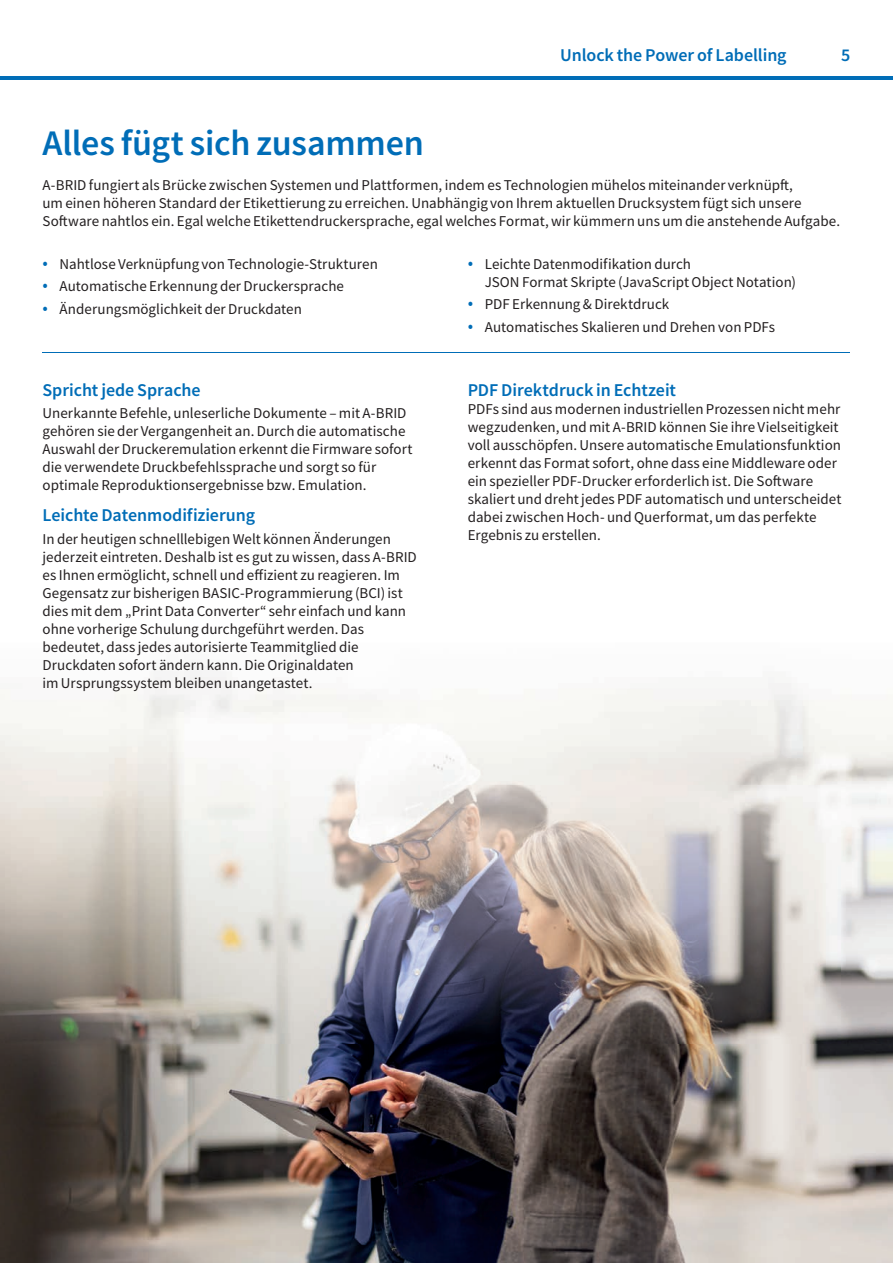
<style>
.page{position:relative;width:893px;height:1263px;background:#fff}
.page>*{position:absolute;margin:0;border:0;box-sizing:border-box;transform-origin:0 0}
.t1{font:500 36px "Toshiba Sans";letter-spacing:-.005em;color:#006db7}
.t2{font:500 18px "Toshiba Sans";letter-spacing:-.005em;color:#006db7}
.t3{font:15px/18px "Toshiba Sans";letter-spacing:.005em;color:#231f20}
.s1{font-weight:300;font-size:19.5px;color:#006db7}
</style>
<div class="page">
<hr style="left:0;top:77px;width:893px;height:3px;background:#006db7">
<img style="left:0;top:671px;width:893px;height:592px">
<svg style="left:0;top:623px;width:1px;height:420px"></svg>
<hr style="left:43px;top:352px;width:807px;height:1px;background:#006db7">
<p class="t2" style="left:560px;top:43px;width:228px">Unlock the Power of Labelling</p>
<p class="t2" style="left:841px;top:43px;width:11px">5</p>
<h1 class="t1" style="left:43px;top:119px;width:383px">Alles fügt sich zusammen</h1>
<p class="t3" style="left:43px;top:176px;width:799px">A-BRID fungiert als Brücke zwischen Systemen und Plattformen, indem es Technologien mühelos miteinander verknüpft,<br>um einen höheren Standard der Etikettierung zu erreichen. Unabhängig von Ihrem aktuellen Drucksystem fügt sich unsere<br>Software nahtlos ein. Egal welche Etikettendruckersprache, egal welches Format, wir kümmern uns um die anstehende Aufgabe.</p>
<p class="t3" style="left:43px;top:255px;width:337px"><span class="s1">•</span> Nahtlose Verknüpfung von Technologie-Strukturen</p>
<p class="t3" style="left:43px;top:277px;width:303px"><span class="s1">•</span> Automatische Erkennung der Druckersprache</p>
<p class="t3" style="left:43px;top:299px;width:261px"><span class="s1">•</span> Änderungsmöglichkeit der Druckdaten</p>
<p class="t3" style="left:485px;top:255px;width:313px;text-indent:-17px"><span class="s1">•</span> Leichte Datenmodifikation durch<br>JSON Format Skripte (JavaScript Object Notation)</p>
<p class="t3" style="left:468px;top:295px;width:203px"><span class="s1">•</span> PDF Erkennung &amp; Direktdruck</p>
<p class="t3" style="left:468px;top:317px;width:309px"><span class="s1">•</span> Automatisches Skalieren und Drehen von PDFs</p>
<p class="t2" style="left:43px;top:378px;width:160px">Spricht jede Sprache</p>
<p class="t3" style="left:43px;top:404px;width:372px">Unerkannte Befehle, unleserliche Dokumente – mit A-BRID gehören sie der Vergangenheit an. Durch die automatische Auswahl der Druckeremulation erkennt die Firmware sofort die verwendete Druckbefehlssprache und sorgt so für optimale Reproduktionsergebnisse bzw. Emulation.</p>
<p class="t2" style="left:43px;top:503px;width:214px">Leichte Datenmodifizierung</p>
<p class="t3" style="left:43px;top:529px;width:376px">In der heutigen schnelllebigen Welt können Änderungen jederzeit eintreten. Deshalb ist es gut zu wissen, dass A-BRID es Ihnen ermöglicht, schnell und effizient zu reagieren. Im Gegensatz zur bisherigen BASIC-Programmierung (BCI) ist dies mit dem „Print Data Converter“ sehr einfach und kann ohne vorherige Schulung durchgeführt werden. Das bedeutet, dass jedes autorisierte Teammitglied die Druckdaten sofort ändern kann. Die Originaldaten<br>im Ursprungssystem bleiben unangetastet.</p>
<p class="t2" style="left:468px;top:378px;width:210px">PDF Direktdruck in Echtzeit</p>
<p class="t3" style="left:468px;top:400px;width:375px">PDFs sind aus modernen industriellen Prozessen nicht mehr wegzudenken, und mit A-BRID können Sie ihre Vielseitigkeit voll ausschöpfen. Unsere automatische Emulationsfunktion erkennt das Format sofort, ohne dass eine Middleware oder ein spezieller PDF-Drucker erforderlich ist. Die Software skaliert und dreht jedes PDF automatisch und unterscheidet dabei zwischen Hoch- und Querformat, um das perfekte Ergebnis zu erstellen.</p>
</div>
